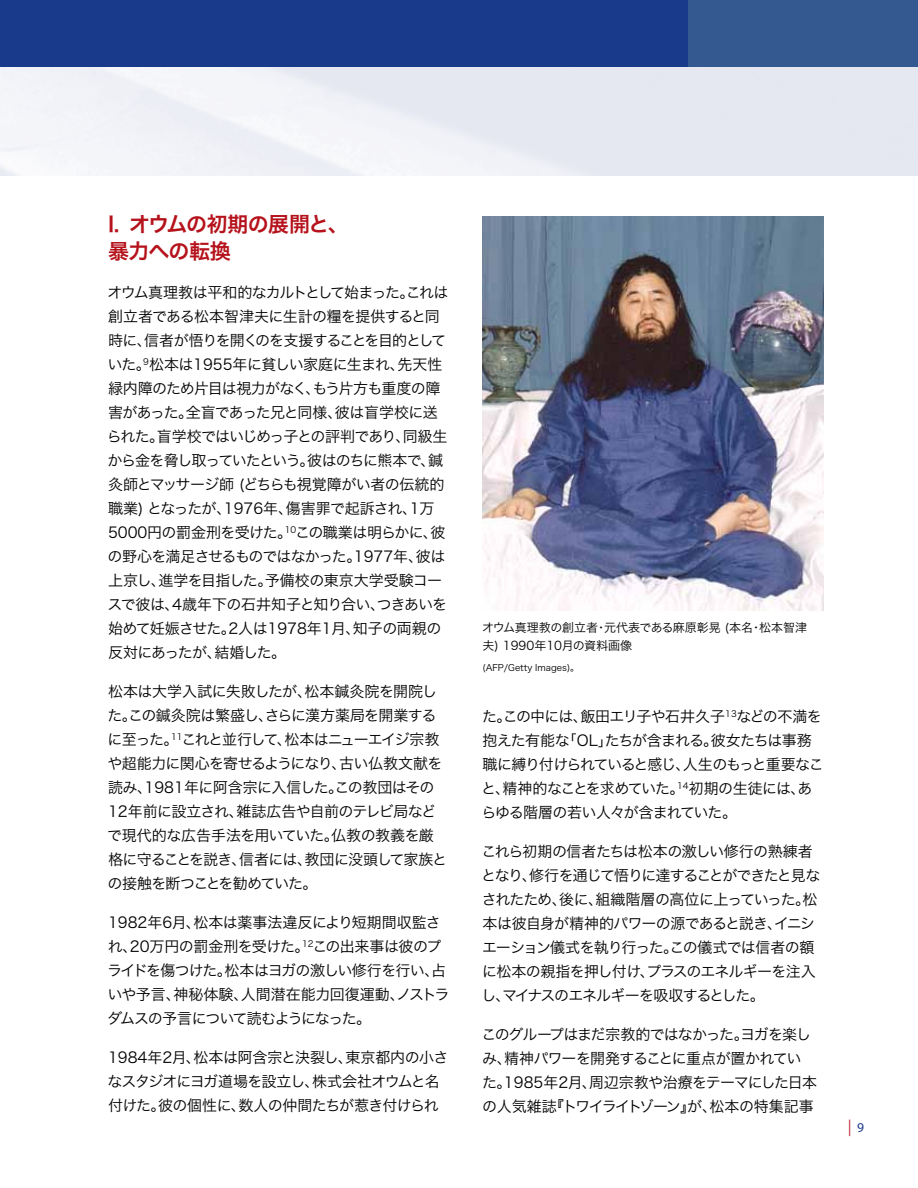
<style>
.page{position:relative;width:918px;height:1188px;background:#fff}
.page>*{position:absolute;margin:0;border:0;box-sizing:border-box;transform-origin:0 0}
.t1{font:21px/27px "Hira Kaku Pro W6";letter-spacing:-.03em;color:#b5121b}
.t2{font:16.5px "Myriad Pro";color:#b5121b;scale:.82 1}
.t3{font:15px/24px "Hira Kaku Pro W3";letter-spacing:-.045em;color:#000}
.t4{font:12px/18px "Hira Kaku Pro W3";color:#000}
.t5{font:9px "Hira Kaku Pro W3";color:#000}
.s1{font-size:13.5px;color:#19398a}
</style>
<div class="page">
<div style="left:0;top:0;width:688px;height:68px;background:#19398a"></div>
<div style="left:688px;top:0;width:230px;height:68px;background:#335990"></div>
<img style="left:0;top:68px;width:1px;height:108px">
<img style="left:483px;top:216px;width:341px;height:395px">
<h1 class="t1" style="left:108px;top:210px;width:242px">I. オウムの初期の展開と、暴力への転換</h1>
<p class="t3" style="left:107px;top:280px;width:343px">オウム真理教は平和的なカルトとして始まった。これは創立者である松本智津夫に生計の糧を提供すると同時に、信者が悟りを開くのを支援することを目的としていた。<sup>9</sup>松本は1955年に貧しい家庭に生まれ、先天性緑内障のため片目は視力がなく、もう片方も重度の障害があった。全盲であった兄と同様、彼は盲学校に送られた。盲学校ではいじめっ子との評判であり、同級生から金を脅し取っていたという。彼はのちに熊本で、鍼灸師とマッサージ師 (どちらも視覚障がい者の伝統的職業) となったが、1976年、傷害罪で起訴され、1万<br>5000円の罰金刑を受けた。<sup>10</sup>この職業は明らかに、彼の野心を満足させるものではなかった。1977年、彼は上京し、進学を目指した。予備校の東京大学受験コースで彼は、4歳年下の石井知子と知り合い、つきあいを始めて妊娠させた。2人は1978年1月、知子の両親の反対にあったが、結婚した。</p>
<p class="t3" style="left:107px;top:679px;width:341px">松本は大学入試に失敗したが、松本鍼灸院を開院した。この鍼灸院は繁盛し、さらに漢方薬局を開業するに至った。<sup>11</sup>これと並行して、松本はニューエイジ宗教や超能力に関心を寄せるようになり、古い仏教文献を読み、1981年に阿含宗に入信した。この教団はその<br>12年前に設立され、雑誌広告や自前のテレビ局などで現代的な広告手法を用いていた。仏教の教義を厳格に守ることを説き、信者には、教団に没頭して家族との接触を断つことを勧めていた。</p>
<p class="t3" style="left:107px;top:910px;width:344px">1982年6月、松本は薬事法違反により短期間収監され、20万円の罰金刑を受けた。<sup>12</sup>この出来事は彼のプライドを傷つけた。松本はヨガの激しい修行を行い、占いや予言、神秘体験、人間潜在能力回復運動、ノストラダムスの予言について読むようになった。</p>
<p class="t3" style="left:108px;top:1045px;width:342px">1984年2月、松本は阿含宗と決裂し、東京都内の小さなスタジオにヨガ道場を設立し、株式会社オウムと名付けた。彼の個性に、数人の仲間たちが惹き付けられ</p>
<p class="t4" style="left:482px;top:618px;width:326px">オウム真理教の創立者・元代表である麻原彰晃 (本名・松本智津夫) 1990年10月の資料画像</p>
<p class="t5" style="left:483px;top:660px;width:98px">(AFP/Getty Images)。</p>
<p class="t3" style="left:481px;top:704px;width:344px">た。この中には、飯田エリ子や石井久子<sup>13</sup>などの不満を抱えた有能な「OL」たちが含まれる。彼女たちは事務職に縛り付けられていると感じ、人生のもっと重要なこと、精神的なことを求めていた。<sup>14</sup>初期の生徒には、あらゆる階層の若い人々が含まれていた。</p>
<p class="t3" style="left:481px;top:839px;width:341px">これら初期の信者たちは松本の激しい修行の熟練者となり、修行を通じて悟りに達することができたと見なされたため、後に、組織階層の高位に上っていった。松本は彼自身が精神的パワーの源であると説き、イニシエーション儀式を執り行った。この儀式では信者の額に松本の親指を押し付け、プラスのエネルギーを注入し、マイナスのエネルギーを吸収するとした。</p>
<p class="t3" style="left:481px;top:1022px;width:337px">このグループはまだ宗教的ではなかった。ヨガを楽しみ、精神パワーを開発することに重点が置かれていた。1985年2月、周辺宗教や治療をテーマにした日本の人気雑誌『トワイライトゾーン』が、松本の特集記事</p>
<p class="t2" style="left:848px;top:1116px;width:21px">| <span class="s1">9</span></p>
</div>
